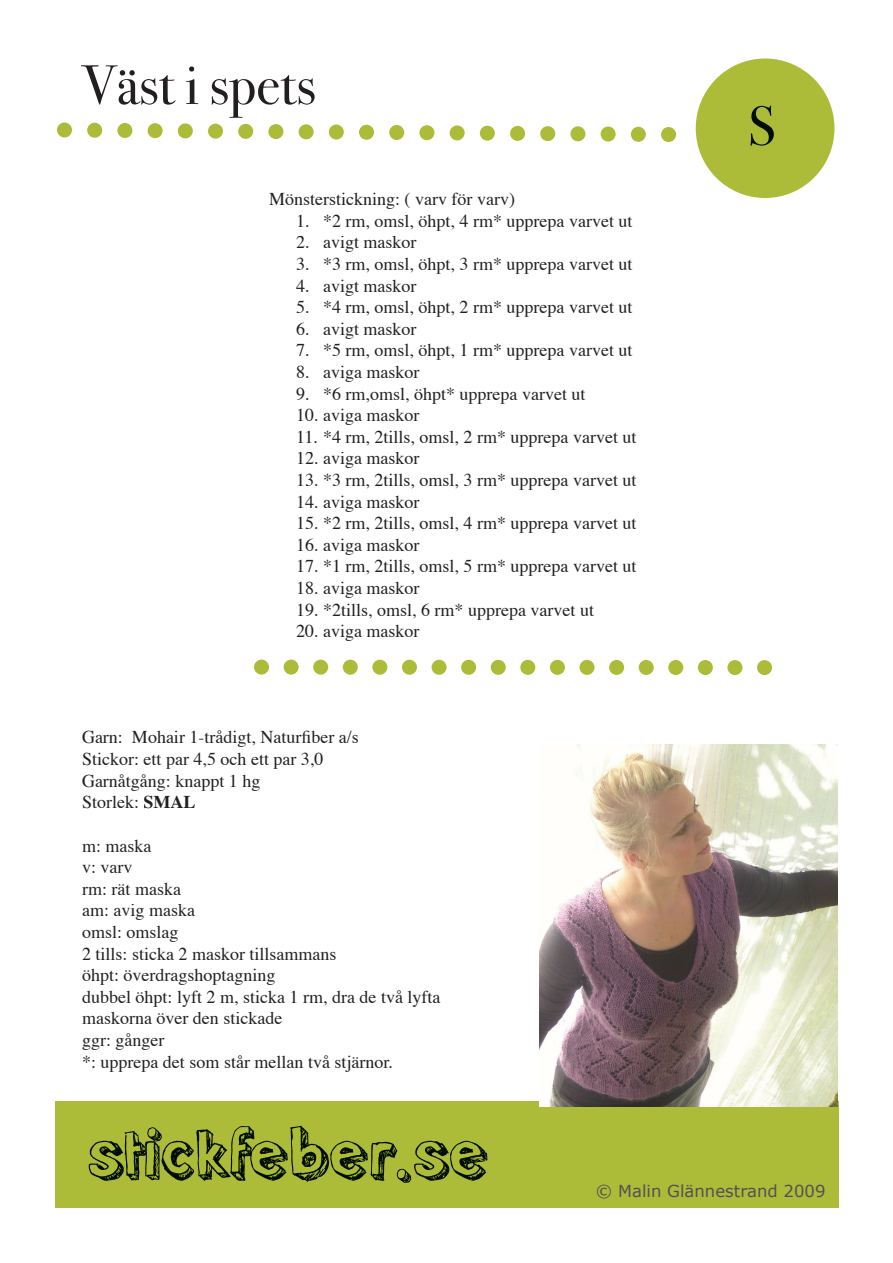
<style>
.page{position:relative;width:893px;height:1263px;background:#fff}
.page>*{position:absolute;margin:0;border:0;box-sizing:border-box;transform-origin:0 0}
.t1{font:72px "Pointy";color:#010d00}
.t2{font:55.5px "Bodoni Svty Two ITCTT Book";color:#231f20}
.t3{font:55.5px "Bodoni Svty Two ITCTT Book";color:#010d00}
.t4{font:18px/21.6px "Times";color:#231f20}
.t5{font:16.5px "Verdana";color:#515153}
.s1{font-weight:700}
</style>
<div class="page">
<div style="left:55px;top:1102px;width:783px;height:106px;background:#adbc38"></div>
<svg style="left:147px;top:1127px;width:15px;height:14px"></svg>
<img style="left:540px;top:745px;width:298px;height:361px">
<svg style="left:57px;top:123px;width:619px;height:19px"></svg>
<svg style="left:254px;top:660px;width:518px;height:15px"></svg>
<div style="left:696px;top:58px;width:138px;height:140px;background:#adbc38;border-radius:50%"></div>
<h2 class="t2" style="left:82px;top:40px;width:236px">Väst i spets</h2>
<p class="t4" style="left:269px;top:187px;width:247px">Mönsterstickning: ( varv för varv)</p>
<p class="t4" style="left:296px;top:208px;width:338px">1. *2 rm, omsl, öhpt, 4 rm* upprepa varvet ut</p>
<p class="t4" style="left:296px;top:230px;width:122px">2. avigt maskor</p>
<p class="t4" style="left:296px;top:252px;width:338px">3. *3 rm, omsl, öhpt, 3 rm* upprepa varvet ut</p>
<p class="t4" style="left:296px;top:273px;width:122px">4. avigt maskor</p>
<p class="t4" style="left:296px;top:295px;width:338px">5. *4 rm, omsl, öhpt, 2 rm* upprepa varvet ut</p>
<p class="t4" style="left:296px;top:316px;width:122px">6. avigt maskor</p>
<p class="t4" style="left:296px;top:338px;width:338px">7. *5 rm, omsl, öhpt, 1 rm* upprepa varvet ut</p>
<p class="t4" style="left:296px;top:360px;width:125px">8. aviga maskor</p>
<p class="t4" style="left:296px;top:381px;width:291px">9. *6 rm,omsl, öhpt* upprepa varvet ut</p>
<p class="t4" style="left:296px;top:403px;width:125px">10. aviga maskor</p>
<p class="t4" style="left:296px;top:424px;width:342px">11. *4 rm, 2tills, omsl, 2 rm* upprepa varvet ut</p>
<p class="t4" style="left:296px;top:446px;width:125px">12. aviga maskor</p>
<p class="t4" style="left:296px;top:468px;width:342px">13. *3 rm, 2tills, omsl, 3 rm* upprepa varvet ut</p>
<p class="t4" style="left:296px;top:489px;width:125px">14. aviga maskor</p>
<p class="t4" style="left:296px;top:511px;width:342px">15. *2 rm, 2tills, omsl, 4 rm* upprepa varvet ut</p>
<p class="t4" style="left:296px;top:532px;width:125px">16. aviga maskor</p>
<p class="t4" style="left:296px;top:554px;width:342px">17. *1 rm, 2tills, omsl, 5 rm* upprepa varvet ut</p>
<p class="t4" style="left:296px;top:576px;width:125px">18. aviga maskor</p>
<p class="t4" style="left:296px;top:597px;width:299px">19. *2tills, omsl, 6 rm* upprepa varvet ut</p>
<p class="t4" style="left:296px;top:619px;width:125px">20. aviga maskor</p>
<p class="t4" style="left:82px;top:725px;width:278px">Garn: Mohair 1-trådigt, Naturfiber a/s<br>Stickor: ett par 4,5 och ett par 3,0<br>Garnåtgång: knappt 1 hg<br>Storlek: <span class="s1">SMAL</span></p>
<p class="t4" style="left:82px;top:833px;width:360px">m: maska<br>v: varv<br>rm: rät maska<br>am: avig maska<br>omsl: omslag<br>2 tills: sticka 2 maskor tillsammans<br>öhpt: överdragshoptagning<br>dubbel öhpt: lyft 2 m, sticka 1 rm, dra de två lyfta maskorna över den stickade<br>ggr: gånger<br>*: upprepa det som står mellan två stjärnor.</p>
<h2 class="t3" style="left:748px;top:81px;width:29px">S</h2>
<h1 class="t1" style="left:88px;top:1114px;width:403px">stickfeber.se</h1>
<p class="t5" style="left:596px;top:1180px;width:231px">© Malin Glännestrand 2009</p>
</div>
